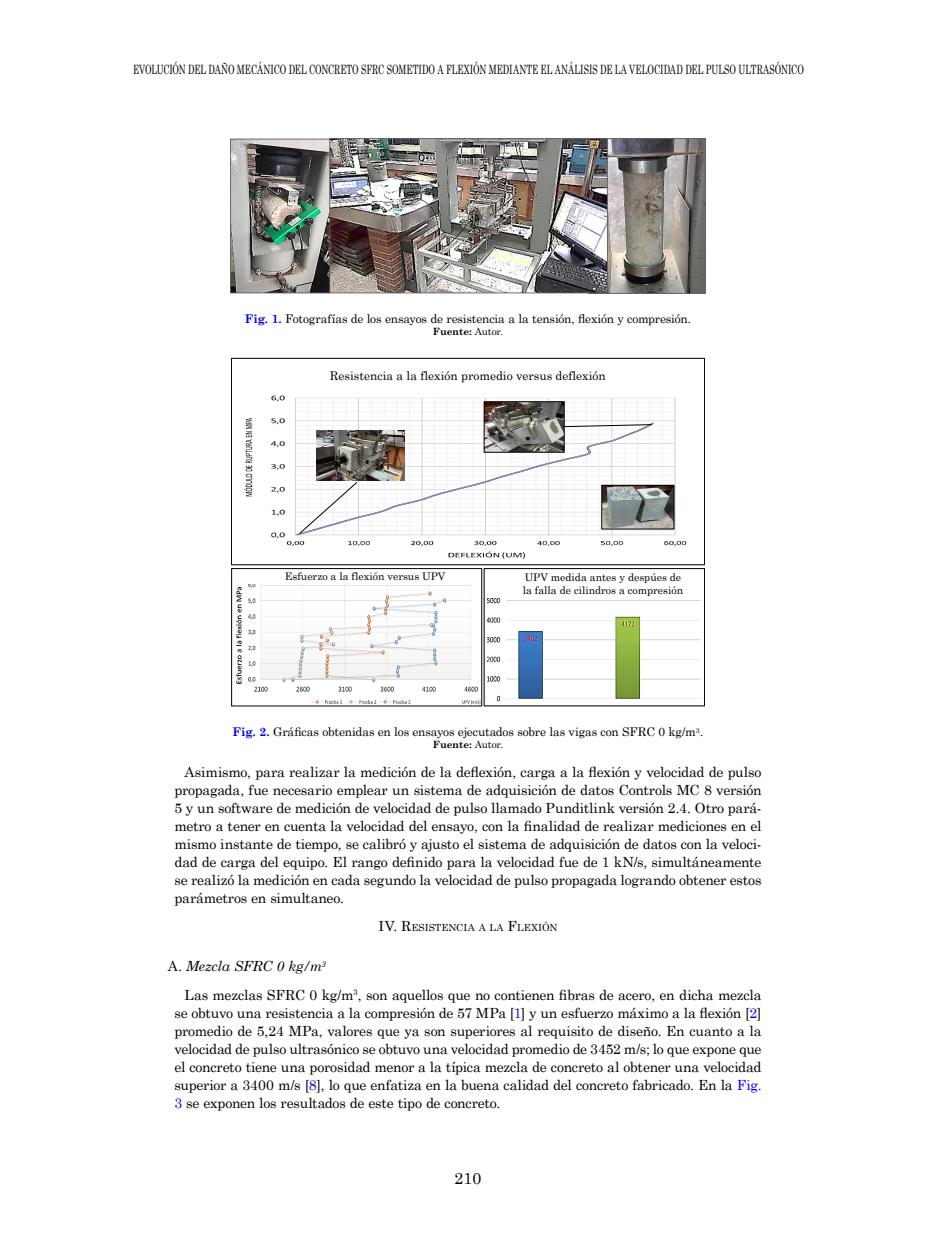
<style>
.page{position:relative;width:936px;height:1248px;background:#fff}
.page>*{position:absolute;margin:0;border:0;box-sizing:border-box;transform-origin:0 0}
.t1{font:16px "Century Schoolbook";color:#000}
.t2{font:14px/18px "Century Schoolbook";letter-spacing:-.015em;color:#000;text-align:justify}
.subtitule{font:italic 14px "Century Schoolbook";letter-spacing:-.005em;color:#000}
.t3{font:12.8px "Century Schoolbook";letter-spacing:.03em;color:#000;scale:.66 1}
.fig{font:12px "Century Schoolbook";letter-spacing:-.01em;color:#000}
.t4{font:10.6px/12.7px "Century Schoolbook";color:#000}
.t5{font:700 10px "Century Schoolbook";letter-spacing:-.015em;color:#000}
.titule{font:9.8px "Century Schoolbook";letter-spacing:.005em;color:#000}
.s1{font-weight:700;color:#00f}
.s2{font-weight:400}
.s3{font-size:14px}
.s4{font-style:normal}
.s5{color:#00f}
</style>
<div class="page">
<img style="left:230px;top:139px;width:475px;height:155px">
<img style="left:486px;top:598px;width:215px;height:104px">
<div style="left:483px;top:568px;width:222px;height:138px;border:1px solid #000"></div>
<img style="left:236px;top:584px;width:244px;height:120px">
<div style="left:231px;top:568px;width:251px;height:138px;border:1px solid #000"></div>
<img style="left:243px;top:395px;width:444px;height:164px">
<div style="left:231px;top:358px;width:474px;height:207px;border:1px solid #000"></div>
<img style="left:485px;top:403px;width:77px;height:48px">
<div style="left:483px;top:401px;width:81px;height:52px;border:1px solid #000"></div>
<svg style="left:562px;top:424px;width:90px;height:3px"></svg>
<img style="left:603px;top:487px;width:69px;height:40px">
<div style="left:601px;top:485px;width:73px;height:44px;border:1px solid #000"></div>
<img style="left:316px;top:431px;width:88px;height:49px">
<svg style="left:299px;top:481px;width:58px;height:53px"></svg>
<p class="t3" style="left:133px;top:58px;width:19px">Evoluci</p>
<p class="t3" style="left:173px;top:58px;width:147px">óndel dañomecánico</p>
<p class="t3" style="left:289px;top:58px;width:42px">del concreto</p>
<p class="t3" style="left:361px;top:58px;width:49px">SFRC sometido</p>
<p class="t3" style="left:437px;top:58px;width:88px">a flexión mediante</p>
<p class="t3" style="left:540px;top:58px;width:60px">el análisis</p>
<p class="t3" style="left:600px;top:58px;width:55px">delavelocidad</p>
<p class="t3" style="left:685px;top:58px;width:41px">del pulso</p>
<p class="t3" style="left:738px;top:58px;width:11px">ultras</p>
<p class="t3" style="left:774px;top:58px;width:19px">ónico</p>
<p class="fig" style="left:245px;top:308px;width:447px"><span class="s1">Fig. 1.</span> Fotografías de los ensayos de resistencia a la tensión, flexión y compresión.</p>
<p class="t5" style="left:432px;top:323px;width:72px">Fuente: <span class="s2">Autor.</span></p>
<p class="fig" style="left:330px;top:366px;width:277px">Resistencia a la flexión promedio versus deflexión</p>
<p class="t4" style="left:285px;top:569px;width:162px">Esfuerzo a la flexión versus UPV</p>
<p class="t4" style="left:522px;top:570px;width:162px">UPV medida antes y despúes de la falla de cilindros a compresión</p>
<p class="fig" style="left:232px;top:721px;width:472px"><span class="s1">Fig. 2.</span> Gráficas obtenidas en los ensayos ejecutados sobre las vigas con SFRC 0 kg/m<sup>3</sup>.</p>
<p class="t5" style="left:432px;top:736px;width:72px">Fuente: <span class="s2">Autor.</span></p>
<p class="t2" style="left:174px;top:761px;width:588px;text-indent:10px">Asimismo, para realizar la medición de la deflexión, carga a la flexión y velocidad de pulso propagada, fue necesario emplear un sistema de adquisición de datos Controls MC 8 versión 5 y un software de medición de velocidad de pulso llamado Punditlink versión 2.4. Otro pará&shy;metro a tener en cuenta la velocidad del ensayo, con la finalidad de realizar mediciones en el mismo instante de tiempo, se calibró y ajusto el sistema de adquisición de datos con la veloci&shy;dad de carga del equipo. El rango definido para la velocidad fue de 1 kN/s, simultáneamente se realizó la medición en cada segundo la velocidad de pulso propagada logrando obtener estos parámetros en simultaneo.</p>
<p class="titule" style="left:378px;top:919px;width:180px"><span class="s3">IV. R</span>ESISTENCIA A LA <span class="s3">F</span>LEXIÓN</p>
<p class="subtitule" style="left:168px;top:955px;width:160px"><span class="s4">A.</span> Mezcla SFRC 0 kg/m<sup>3</sup></p>
<p class="t2" style="left:174px;top:984px;width:588px;text-indent:10px">Las mezclas SFRC 0 kg/m<sup>3</sup>, son aquellos que no contienen fibras de acero, en dicha mezcla se obtuvo una resistencia a la compresión de 57 MPa [<span class="s5">1</span>] y un esfuerzo máximo a la flexión [<span class="s5">2</span>] promedio de 5,24 MPa, valores que ya son superiores al requisito de diseño. En cuanto a la velocidad de pulso ultrasónico se obtuvo una velocidad promedio de 3452 m/s; lo que expone que el concreto tiene una porosidad menor a la típica mezcla de concreto al obtener una velocidad superior a 3400 m/s [<span class="s5">8</span>], lo que enfatiza en la buena calidad del concreto fabricado. En la <span class="s5">Fig.<br>3</span> se exponen los resultados de este tipo de concreto.</p>
<p class="t1" style="left:454px;top:1164px;width:28px">210</p>
</div>
